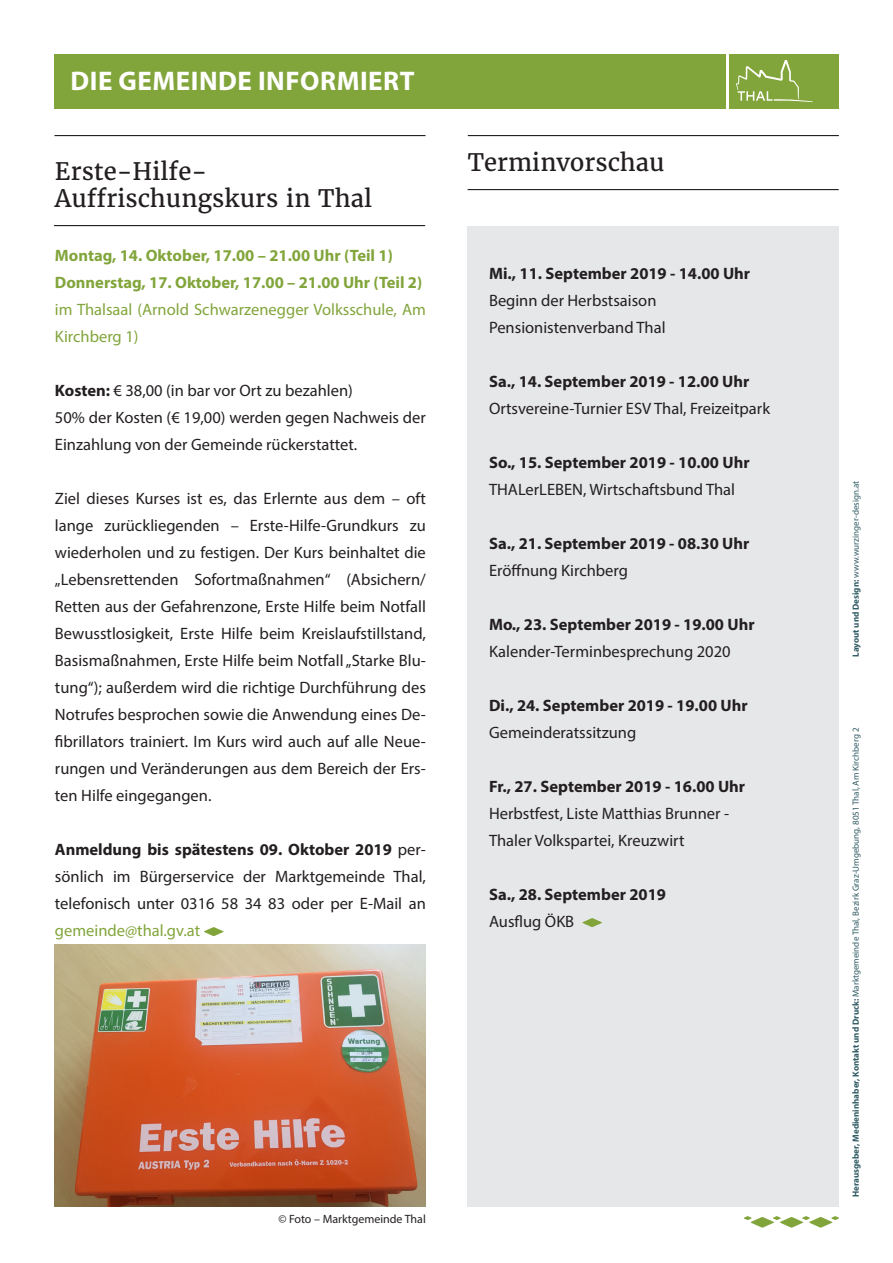
<style>
.page{position:relative;width:893px;height:1263px;background:#fff}
.page>*{position:absolute;margin:0;border:0;box-sizing:border-box;transform-origin:0 0}
.t1{font:700 27px "Myriad Pro";letter-spacing:.02em;color:#fff}
.t2{font:24px/27px "Merriweather";color:#231f20}
.t3{font:16.5px/27px "Myriad Pro";color:#231f20}
.t4{font:700 16.5px "Myriad Pro";color:#231f20}
.t5{font:700 16.5px/27px "Myriad Pro";color:#82a53b}
.t6{font:16.5px/27px "Myriad Pro";color:#82a53b}
.t7{font:12px "Myriad Pro";color:#231f20}
.t8{font:9px "Myriad Pro";color:#305b63}
.s1{font-weight:700}
</style>
<div class="page">
<svg style="left:744px;top:1216px;width:95px;height:11px"></svg>
<div style="left:729px;top:54px;width:110px;height:54px;background:#82a53b"></div>
<svg style="left:736px;top:60px;width:77px;height:42px"></svg>
<hr style="left:54px;top:135px;width:372px;height:1px;background:#231f20">
<hr style="left:54px;top:225px;width:371px;height:1px;background:#231f20">
<svg style="left:204px;top:927px;width:20px;height:9px"></svg>
<hr style="left:468px;top:135px;width:371px;height:1px;background:#231f20">
<hr style="left:468px;top:189px;width:371px;height:1px;background:#231f20">
<div style="left:467px;top:226px;width:372px;height:980px;background:#e6e7e9"></div>
<svg style="left:583px;top:918px;width:19px;height:9px"></svg>
<img style="left:55px;top:944px;width:371px;height:262px">
<div style="left:54px;top:54px;width:672px;height:54px;background:#82a53b"></div>
<h1 class="t1" style="left:71px;top:63px;width:345px">DIE GEMEINDE INFORMIERT</h1>
<h2 class="t2" style="left:55px;top:158px;width:319px">Erste-Hilfe-<br>Auffrischungskurs in Thal</h2>
<p class="t5" style="left:55px;top:241px;width:369px">Montag, 14. Oktober, 17.00 – 21.00 Uhr (Teil 1)<br>Donnerstag, 17. Oktober, 17.00 – 21.00 Uhr (Teil 2)</p>
<p class="t6" style="left:55px;top:296px;width:372px">im Thalsaal (Arnold Schwarzenegger Volksschule, Am<br>Kirchberg 1)</p>
<p class="t3" style="left:55px;top:377px;width:372px"><span class="s1">Kosten:</span> € 38,00 (in bar vor Ort zu bezahlen)<br>50% der Kosten (€ 19,00) werden gegen Nachweis der<br>Einzahlung von der Gemeinde rückerstattet.</p>
<p class="t3" style="left:55px;top:485px;width:372px;text-align:justify">Ziel dieses Kurses ist es, das Erlernte aus dem – oft lange zurückliegenden – Erste-Hilfe-Grundkurs zu wiederholen und zu festigen. Der Kurs beinhaltet die „Lebensrettenden Sofortmaßnahmen“ (Absichern/ Retten aus der Gefahrenzone, Erste Hilfe beim Notfall Bewusstlosigkeit, Erste Hilfe beim Kreislaufstillstand, Basismaßnahmen, Erste Hilfe beim Notfall „Starke Blu&shy;tung“); außerdem wird die richtige Durchführung des Notrufes besprochen sowie die Anwendung eines De&shy;fibrillators trainiert. Im Kurs wird auch auf alle Neue&shy;rungen und Veränderungen aus dem Bereich der Ers&shy;ten Hilfe eingegangen.</p>
<p class="t3" style="left:55px;top:836px;width:372px;text-align:justify"><span class="s1">Anmeldung bis spätestens 09. Oktober 2019</span> per&shy;sönlich im Bürgerservice der Marktgemeinde Thal, telefonisch unter 0316 58 34 83 oder per E-Mail an</p>
<p class="t6" style="left:55px;top:917px;width:147px">gemeinde@thal.gv.at</p>
<h2 class="t2" style="left:468px;top:149px;width:198px">Terminvorschau</h2>
<p class="t4" style="left:489px;top:263px;width:263px">Mi., 11. September 2019 - 14.00 Uhr</p>
<p class="t3" style="left:489px;top:287px;width:178px">Beginn der Herbstsaison<br>Pensionistenverband Thal</p>
<p class="t4" style="left:489px;top:371px;width:262px">Sa., 14. September 2019 - 12.00 Uhr</p>
<p class="t3" style="left:489px;top:395px;width:283px">Ortsvereine-Turnier ESV Thal, Freizeitpark</p>
<p class="t4" style="left:489px;top:452px;width:262px">So., 15. September 2019 - 10.00 Uhr</p>
<p class="t3" style="left:489px;top:476px;width:248px">THALerLEBEN, Wirtschaftsbund Thal</p>
<p class="t4" style="left:489px;top:533px;width:262px">Sa., 21. September 2019 - 08.30 Uhr</p>
<p class="t3" style="left:489px;top:557px;width:141px">Eröffnung Kirchberg</p>
<p class="t4" style="left:489px;top:614px;width:267px">Mo., 23. September 2019 - 19.00 Uhr</p>
<p class="t3" style="left:489px;top:638px;width:243px">Kalender-Terminbesprechung 2020</p>
<p class="t4" style="left:489px;top:695px;width:260px">Di., 24. September 2019 - 19.00 Uhr</p>
<p class="t3" style="left:489px;top:719px;width:149px">Gemeinderatssitzung</p>
<p class="t4" style="left:489px;top:776px;width:258px">Fr., 27. September 2019 - 16.00 Uhr</p>
<p class="t3" style="left:489px;top:800px;width:242px">Herbstfest, Liste Matthias Brunner -<br>Thaler Volkspartei, Kreuzwirt</p>
<p class="t4" style="left:489px;top:884px;width:178px">Sa., 28. September 2019</p>
<p class="t3" style="left:489px;top:908px;width:87px">Ausflug ÖKB</p>
<p class="t7" style="left:278px;top:1211px;width:149px">© Foto – Marktgemeinde Thal</p>
<p class="t8" style="left:850px;top:657px;width:178px;rotate:-90deg"><span class="s1">Layout und Design:</span> www.wurzinger-design.at</p>
<p class="t8" style="left:850px;top:1197px;width:471px;rotate:-90deg"><span class="s1">Herausgeber, Medieninhaber, Kontakt und Druck:</span> Marktgemeinde Thal, Bezirk Graz-Umgebung, 8051 Thal, Am Kirchberg 2</p>
</div>
